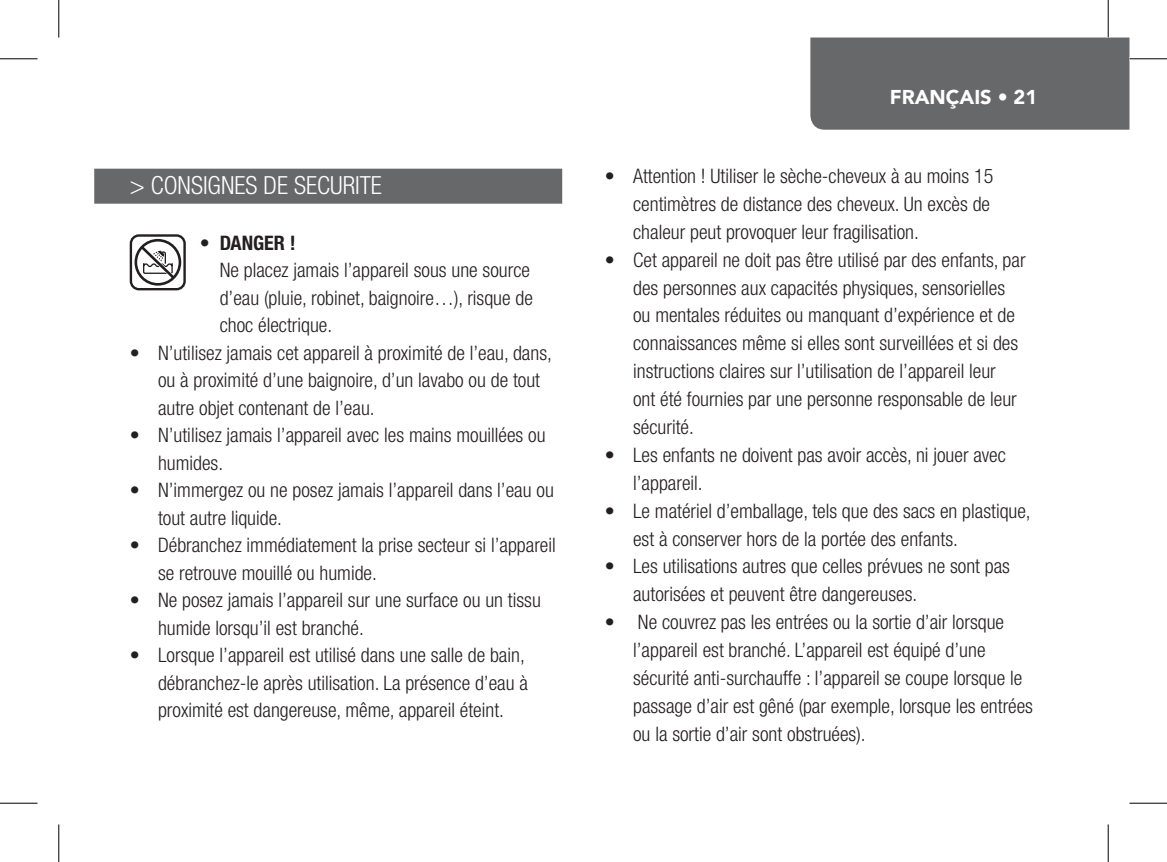
<style>
.page{position:relative;width:1167px;height:862px;background:#fff}
.page>*{position:absolute;margin:0;border:0;box-sizing:border-box;transform-origin:0 0}
.t1{font:300 condensed 25px "Helvetica Neue LT Std";color:#fff}
.t2{font:300 condensed 20px/28px "Helvetica Neue LT Std";color:#231f20}
.t3{font:900 20px "Avenir";color:#fff}
.s1{font-weight:700}
</style>
<div class="page">
<div style="left:810px;top:38px;width:319px;height:92px;background:#676869"></div>
<div style="left:94px;top:169px;width:468px;height:35px;background:#676869"></div>
<div style="left:130px;top:234px;width:56px;height:56px;border:2px solid #231f20;border-radius:8px"></div>
<svg style="left:133px;top:238px;width:49px;height:49px"></svg>
<hr style="left:0;top:58px;width:38px;height:1px;background:#000">
<hr style="left:1129px;top:58px;width:37px;height:1px;background:#000">
<hr style="left:0;top:802px;width:38px;height:1px;background:#000">
<hr style="left:1129px;top:802px;width:37px;height:1px;background:#000">
<hr style="left:58px;top:0;width:1px;height:38px;background:#000">
<hr style="left:58px;top:824px;width:1px;height:38px;background:#000">
<hr style="left:1107px;top:0;width:1px;height:38px;background:#000">
<hr style="left:1107px;top:824px;width:1px;height:38px;background:#000">
<p class="t1" style="left:130px;top:171px;width:254px">&gt; CONSIGNES DE SECURITE</p>
<p class="t2" style="left:220px;top:228px;width:314px;text-indent:-20px">• <span class="s1">DANGER !<br></span>Ne placez jamais l’appareil sous une source d’eau (pluie, robinet, baignoire…), risque de choc électrique.</p>
<p class="t2" style="left:158px;top:338px;width:395px;text-indent:-28px">• N’utilisez jamais cet appareil à proximité de l’eau, dans, ou à proximité d’une baignoire, d’un lavabo ou de tout autre objet contenant de l’eau.</p>
<p class="t2" style="left:158px;top:421px;width:389px;text-indent:-28px">• N’utilisez jamais l’appareil avec les mains mouillées ou humides.</p>
<p class="t2" style="left:158px;top:476px;width:397px;text-indent:-28px">• N’immergez ou ne posez jamais l’appareil dans l’eau ou tout autre liquide.</p>
<p class="t2" style="left:158px;top:531px;width:399px;text-indent:-28px">• Débranchez immédiatement la prise secteur si l’appareil se retrouve mouillé ou humide.</p>
<p class="t2" style="left:158px;top:586px;width:384px;text-indent:-28px">• Ne posez jamais l’appareil sur une surface ou un tissu humide lorsqu’il est branché.</p>
<p class="t2" style="left:158px;top:641px;width:371px;text-indent:-28px">• Lorsque l’appareil est utilisé dans une salle de bain, débranchez-le après utilisation. La présence d’eau à proximité est dangereuse, même, appareil éteint.</p>
<p class="t3" style="left:889px;top:80px;width:149px">FRANÇAIS • 21</p>
<p class="t2" style="left:633px;top:162px;width:361px;text-indent:-28px">• Attention ! Utiliser le sèche-cheveux à au moins 15 centimètres de distance des cheveux. Un excès de chaleur peut provoquer leur fragilisation.</p>
<p class="t2" style="left:633px;top:245px;width:394px;text-indent:-28px">• Cet appareil ne doit pas être utilisé par des enfants, par des personnes aux capacités physiques, sensorielles ou mentales réduites ou manquant d’expérience et de connaissances même si elles sont surveillées et si des instructions claires sur l’utilisation de l’appareil leur<br>ont été fournies par une personne responsable de leur sécurité.</p>
<p class="t2" style="left:633px;top:440px;width:374px;text-indent:-28px">• Les enfants ne doivent pas avoir accès, ni jouer avec l’appareil.</p>
<p class="t2" style="left:633px;top:496px;width:399px;text-indent:-28px">• Le matériel d’emballage, tels que des sacs en plastique, est à conserver hors de la portée des enfants.</p>
<p class="t2" style="left:633px;top:552px;width:378px;text-indent:-28px">• Les utilisations autres que celles prévues ne sont pas autorisées et peuvent être dangereuses.</p>
<p class="t2" style="left:633px;top:608px;width:401px;text-indent:-28px">• Ne couvrez pas les entrées ou la sortie d’air lorsque l’appareil est branché. L’appareil est équipé d’une sécurité anti-surchauffe : l’appareil se coupe lorsque le passage d’air est gêné (par exemple, lorsque les entrées ou la sortie d’air sont obstruées).</p>
</div>
